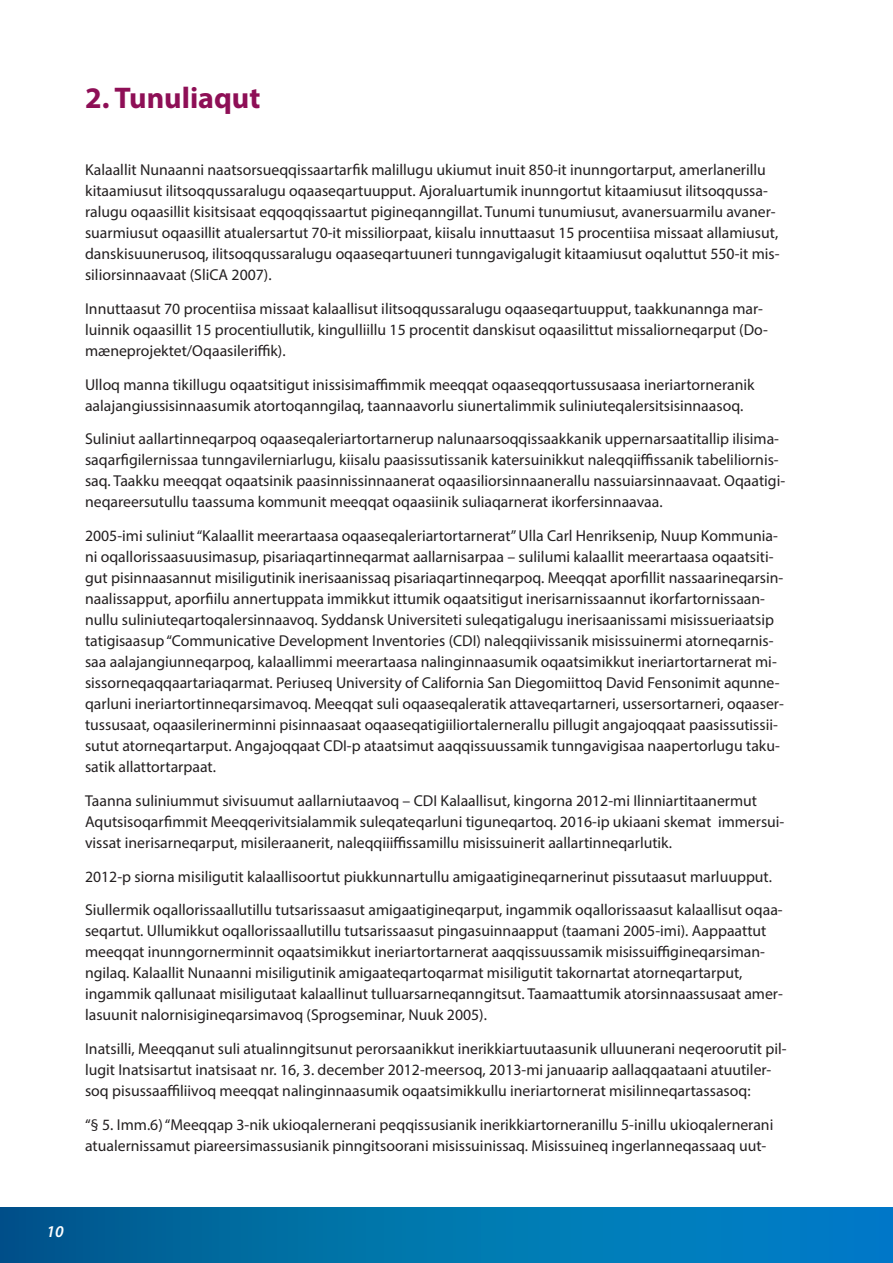
<style>
.page{position:relative;width:893px;height:1263px;background:#fff}
.page>*{position:absolute;margin:0;border:0;box-sizing:border-box;transform-origin:0 0}
.Overskrift{font:700 30px "Myriad Pro";color:#8e0f56}
.t1{font:italic 600 16.5px "Myriad Pro";color:#fff}
.Broedtekst{font:15.75px/21px "Myriad Pro";color:#231f20}
</style>
<div class="page">
<svg style="left:0;top:1208px;width:893px;height:55px;background:#0071ad"></svg>
<p class="Overskrift" style="left:85px;top:78px;width:177px">2. Tunuliaqut</p>
<p class="Broedtekst" style="left:85px;top:159px;width:696px">Kalaallit Nunaanni naatsorsueqqissaartarfik malillugu ukiumut inuit 850-it inunngortarput, amerlanerillu kitaamiusut ilitsoqqussaralugu oqaaseqartuupput. Ajoraluartumik inunngortut kitaamiusut ilitsoqqussa&shy;ralugu oqaasillit kisitsisaat eqqoqqissaartut pigineqanngillat. Tunumi tunumiusut, avanersuarmilu avaner&shy;suarmiusut oqaasillit atualersartut 70-it missiliorpaat, kiisalu innuttaasut 15 procentiisa missaat allamiusut, danskisuunerusoq, ilitsoqqussaralugu oqaaseqartuuneri tunngavigalugit kitaamiusut oqaluttut 550-it mis&shy;siliorsinnaavaat (SliCA 2007).</p>
<p class="Broedtekst" style="left:85px;top:298px;width:684px">Innuttaasut 70 procentiisa missaat kalaallisut ilitsoqqussaralugu oqaaseqartuupput, taakkunannga mar&shy;luinnik oqaasillit 15 procentiullutik, kingulliillu 15 procentit danskisut oqaasilittut missaliorneqarput (Do&shy;mæneprojektet/Oqaasileriffik).</p>
<p class="Broedtekst" style="left:85px;top:374px;width:671px">Ulloq manna tikillugu oqaatsitigut inissisimaffimmik meeqqat oqaaseqqortussusaasa ineriartorneranik aalajangiussisinnaasumik atortoqanngilaq, taannaavorlu siunertalimmik suliniuteqalersitsisinnaasoq.</p>
<p class="Broedtekst" style="left:85px;top:428px;width:702px">Suliniut aallartinneqarpoq oqaaseqaleriartortarnerup nalunaarsoqqissaakkanik uppernarsaatitallip ilisima&shy;saqarfigilernissaa tunngavilerniarlugu, kiisalu paasissutissanik katersuinikkut naleqqiiffissanik tabeliliornis&shy;saq. Taakku meeqqat oqaatsinik paasinnissinnaanerat oqaasiliorsinnaanerallu nassuiarsinnaavaat. Oqaatigi&shy;neqareersutullu taassuma kommunit meeqqat oqaasiinik suliaqarnerat ikorfersinnaavaa.</p>
<p class="Broedtekst" style="left:85px;top:525px;width:700px">2005-imi suliniut “Kalaallit meerartaasa oqaaseqaleriartortarnerat” Ulla Carl Henriksenip, Nuup Kommunia&shy;ni oqallorissaasuusimasup, pisariaqartinneqarmat aallarnisarpaa – sulilumi kalaallit meerartaasa oqaatsiti&shy;gut pisinnaasannut misiligutinik inerisaanissaq pisariaqartinneqarpoq. Meeqqat aporfillit nassaarineqarsin&shy;naalissapput, aporfiilu annertuppata immikkut ittumik oqaatsitigut inerisarnissaannut ikorfartornissaan&shy;nullu suliniuteqartoqalersinnaavoq. Syddansk Universiteti suleqatigalugu inerisaanissami misissueriaatsip tatigisaasup “Communicative Development Inventories (CDI) naleqqiivissanik misissuinermi atorneqarnis&shy;saa aalajangiunneqarpoq, kalaallimmi meerartaasa nalinginnaasumik oqaatsimikkut ineriartortarnerat mi&shy;sissorneqaqqaartariaqarmat. Periuseq University of California San Diegomiittoq David Fensonimit aqunne&shy;qarluni ineriartortinneqarsimavoq. Meeqqat suli oqaaseqaleratik attaveqartarneri, ussersortarneri, oqaaser&shy;tussusaat, oqaasilerinerminni pisinnaasaat oqaaseqatigiiliortalernerallu pillugit angajoqqaat paasissutissii&shy;sutut atorneqartarput. Angajoqqaat CDI-p ataatsimut aaqqissuussamik tunngavigisaa naapertorlugu taku&shy;satik allattortarpaat.</p>
<p class="Broedtekst" style="left:85px;top:790px;width:701px">Taanna suliniummut sivisuumut aallarniutaavoq – CDI Kalaallisut, kingorna 2012-mi Ilinniartitaanermut<br>Aqutsisoqarfimmit Meeqqerivitsialammik suleqateqarluni tiguneqartoq. 2016-ip ukiaani skemat immersui&shy;vissat inerisarneqarput, misileraanerit, naleqqiiiffissamillu misissuinerit aallartinneqarlutik.</p>
<p class="Broedtekst" style="left:85px;top:866px;width:688px">2012-p siorna misiligutit kalaallisoortut piukkunnartullu amigaatigineqarnerinut pissutaasut marluupput.</p>
<p class="Broedtekst" style="left:85px;top:899px;width:699px">Siullermik oqallorissaallutillu tutsarissaasut amigaatigineqarput, ingammik oqallorissaasut kalaallisut oqaa&shy;seqartut. Ullumikkut oqallorissaallutillu tutsarissaasut pingasuinnaapput (taamani 2005-imi). Aappaattut meeqqat inunngornerminnit oqaatsimikkut ineriartortarnerat aaqqissuussamik misissuiffigineqarsiman&shy;ngilaq. Kalaallit Nunaanni misiligutinik amigaateqartoqarmat misiligutit takornartat atorneqartarput, ingammik qallunaat misiligutaat kalaallinut tulluarsarneqanngitsut. Taamaattumik atorsinnaassusaat amer&shy;lasuunit nalornisigineqarsimavoq (Sprogseminar, Nuuk 2005).</p>
<p class="Broedtekst" style="left:85px;top:1038px;width:703px">Inatsilli, Meeqqanut suli atualinngitsunut perorsaanikkut inerikkiartuutaasunik ulluunerani neqeroorutit pil&shy;lugit Inatsisartut inatsisaat nr. 16, 3. december 2012-meersoq, 2013-mi januaarip aallaqqaataani atuutiler&shy;soq pisussaaffiliivoq meeqqat nalinginnaasumik oqaatsimikkullu ineriartornerat misilinneqartassasoq:</p>
<p class="Broedtekst" style="left:85px;top:1114px;width:690px">“§ 5. Imm.6) “Meeqqap 3-nik ukioqalernerani peqqissusianik inerikkiartorneranillu 5-inillu ukioqalernerani atualernissamut piareersimassusianik pinngitsoorani misissuinissaq. Misissuineq ingerlanneqassaaq uut-</p>
<p class="t1" style="left:47px;top:1222px;width:19px">10</p>
</div>
